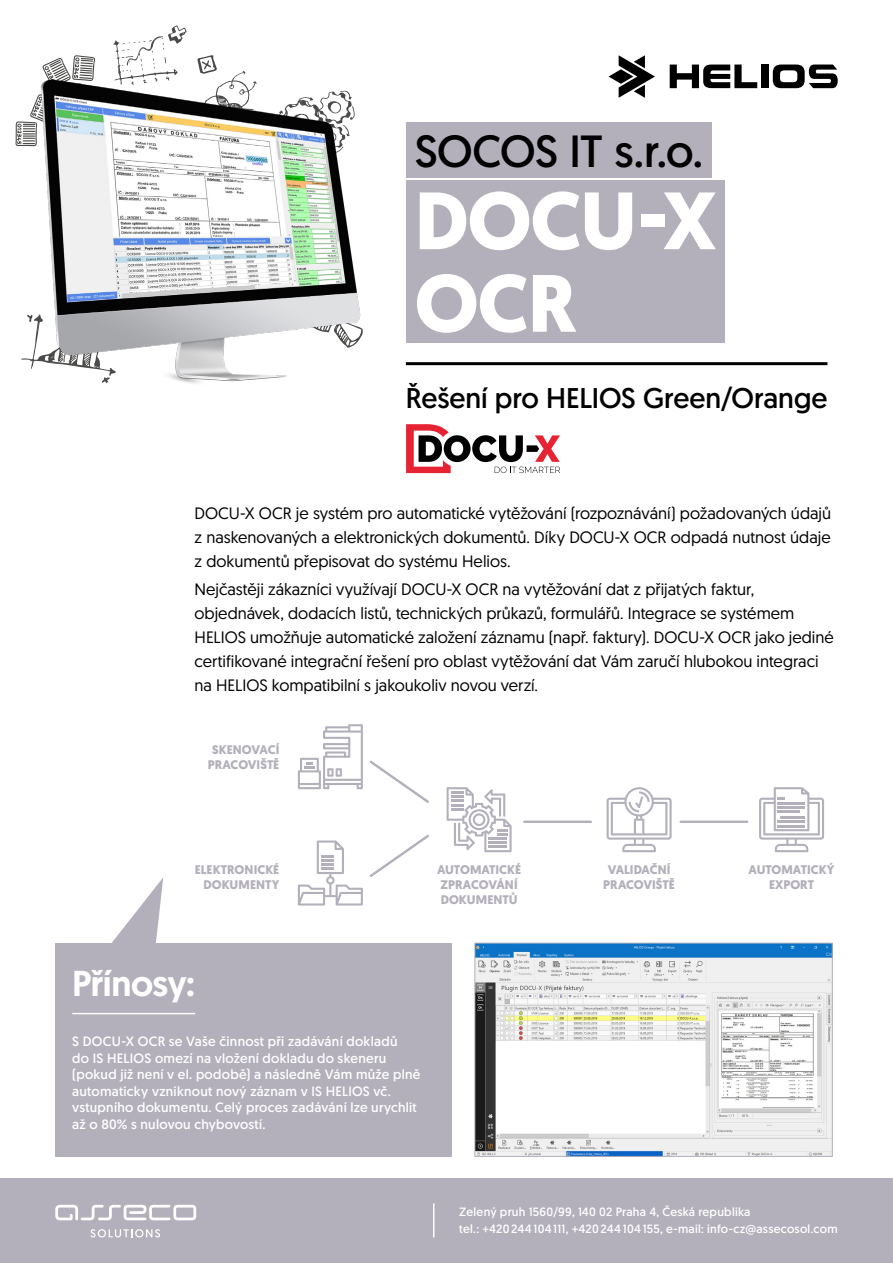
<style>
.page{position:relative;width:893px;height:1263px;background:#fff}
.page>*{position:absolute;margin:0;border:0;box-sizing:border-box;transform-origin:0 0}
.t1{font:700 81px/82.5px "Geomanist";letter-spacing:-.01em;color:#fff}
.t2{font:45px "Geomanist";letter-spacing:-.015em;color:#000}
.t3{font:500 36px "Geomanist";letter-spacing:-.02em;color:#fff}
.t4{font:28.5px "Geomanist";color:#000}
.t5{font:16.5px/24px "Geomanist";color:#000;text-align:justify}
.t6{font:13.5px/16.5px "Geomanist";letter-spacing:.02em;color:#fff}
.t7{font:700 12.45px/15.3px "Geomanist";color:#b3b0bb;text-align:center}
.t8{font:12px/16.5px "Geomanist";letter-spacing:.025em;color:#fff}
</style>
<div class="page">
<div style="left:0;top:1178px;width:893px;height:85px;background:#b3b0bb"></div>
<svg style="left:55px;top:1205px;width:141px;height:15px"></svg>
<svg style="left:90px;top:1229px;width:70px;height:8px"></svg>
<hr style="left:433px;top:1203px;width:1px;height:34px;background:#fff">
<div style="left:761px;top:65px;width:8px;height:23px;background:#000"></div>
<svg style="left:670px;top:65px;width:87px;height:23px"></svg>
<svg style="left:773px;top:65px;width:65px;height:23px"></svg>
<svg style="left:609px;top:55px;width:46px;height:43px"></svg>
<svg style="left:113px;top:25px;width:74px;height:36px"></svg>
<svg style="left:53px;top:55px;width:42px;height:6px"></svg>
<svg style="left:447px;top:787px;width:65px;height:65px"></svg>
<svg style="left:759px;top:787px;width:65px;height:65px"></svg>
<hr style="left:777px;top:825px;width:28px;height:2px;background:#b3b0bb">
<hr style="left:777px;top:820px;width:28px;height:3px;background:#b3b0bb">
<hr style="left:780px;top:816px;width:25px;height:2px;background:#b3b0bb">
<hr style="left:777px;top:811px;width:23px;height:2px;background:#b3b0bb">
<svg style="left:607px;top:787px;width:65px;height:65px"></svg>
<svg style="left:298px;top:835px;width:131px;height:70px"></svg>
<svg style="left:298px;top:724px;width:131px;height:79px"></svg>
<hr style="left:524px;top:820px;width:67px;height:3px;background:#b3b0bb">
<hr style="left:681px;top:820px;width:66px;height:3px;background:#b3b0bb">
<svg style="left:406px;top:424px;width:154px;height:49px"></svg>
<img style="left:477px;top:945px;width:354px;height:210px">
<div style="left:475px;top:943px;width:358px;height:214px;border:1px solid #b3b0bb"></div>
<div style="left:406px;top:122px;width:305px;height:56px;background:#b3b0bb"></div>
<div style="left:406px;top:180px;width:319px;height:162px;background:#b3b0bb"></div>
<hr style="left:406px;top:362px;width:421px;height:3px;background:#000">
<img style="left:15px;top:61px;width:446px;height:323px">
<div style="left:55px;top:943px;width:397px;height:214px;background:#b3b0bb"></div>
<hr style="left:72px;top:1013px;width:123px;height:1px;background:#fff">
<svg style="left:112px;top:878px;width:51px;height:65px"></svg>
<h2 class="t2" style="left:415px;top:122px;width:290px">SOCOS IT s.r.o.</h2>
<h1 class="t1" style="left:415px;top:180px;width:303px">DOCU-X<br>OCR</h1>
<h3 class="t4" style="left:406px;top:379px;width:423px">Řešení pro HELIOS Green/Orange</h3>
<p class="t5" style="left:195px;top:501px;width:638px">DOCU-X OCR je systém pro automatické vytěžování (rozpoznávání) požadovaných údajů z naskenovaných a elektronických dokumentů. Díky DOCU-X OCR odpadá nutnost údaje z dokumentů přepisovat do systému Helios.</p>
<p class="t5" style="left:194px;top:577px;width:641px;text-align:left">Nejčastěji zákazníci využívají DOCU-X OCR na vytěžování dat z přijatých faktur, objednávek, dodacích listů, technických průkazů, formulářů. Integrace se systémem HELIOS umožňuje automatické založení záznamu (např. faktury). DOCU-X OCR jako jediné certifikované integrační řešení pro oblast vytěžování dat Vám zaručí hlubokou integraci na HELIOS kompatibilní s jakoukoliv novou verzí.</p>
<p class="t7" style="left:208px;top:742px;width:73px">SKENOVACÍ<br>PRACOVIŠTĚ</p>
<p class="t7" style="left:195px;top:862px;width:86px;text-align:right">ELEKTRONICKÉ<br>DOKUMENTY</p>
<p class="t7" style="left:437px;top:862px;width:86px;text-align:left">AUTOMATICKÉ<br>ZPRACOVÁNÍ<br>DOKUMENTŮ</p>
<p class="t7" style="left:603px;top:862px;width:73px">VALIDAČNÍ<br>PRACOVIŠTĚ</p>
<p class="t7" style="left:749px;top:862px;width:87px">AUTOMATICKÝ<br>EXPORT</p>
<h3 class="t3" style="left:72px;top:959px;width:124px">Přínosy:</h3>
<p class="t6" style="left:72px;top:1033px;width:350px">S DOCU-X OCR se Vaše činnost při zadávání dokladů<br>do IS HELIOS omezí na vložení dokladu do skeneru (pokud již není v el. podobě) a následně Vám může plně automaticky vzniknout nový záznam v IS HELIOS vč. vstupního dokumentu. Celý proces zadávání lze urychlit až o 80% s nulovou chybovostí.</p>
<p class="t8" style="left:459px;top:1204px;width:380px">Zelený pruh 1560/99, 140 02 Praha 4, Česká republika<br>tel.: +420 244 104 111, +420 244 104 155, e‑mail: info‑cz@assecosol.com</p>
</div>
